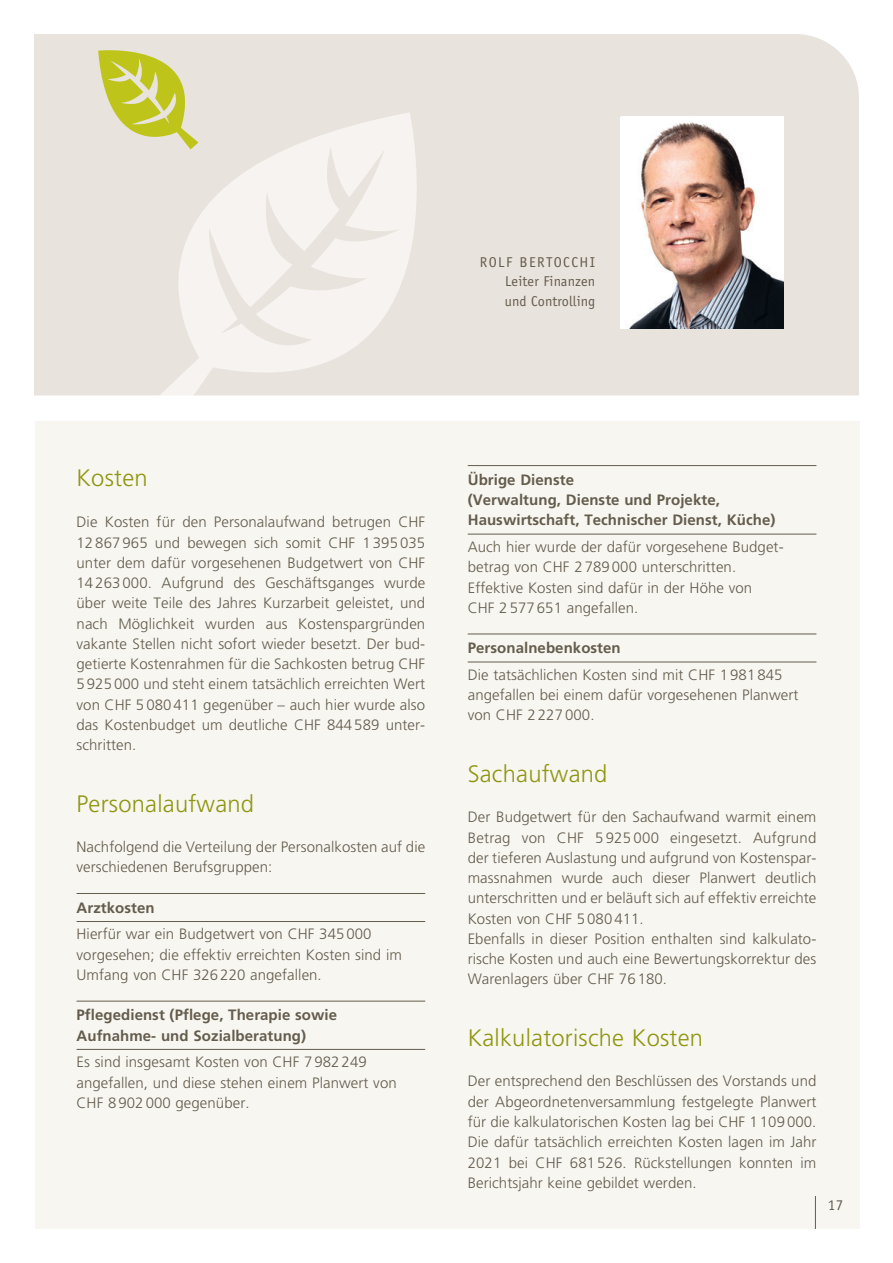
<style>
.page{position:relative;width:893px;height:1263px;background:#fff}
.page>*{position:absolute;margin:0;border:0;box-sizing:border-box;transform-origin:0 0}
.t1{font:300 23.7px "Frutiger";letter-spacing:.01em;color:#8f960f}
.t2{font:300 15px/20.2px "Frutiger";letter-spacing:.005em;color:#645c4d}
.t3{font:700 15px/20.2px "Frutiger";letter-spacing:.005em;color:#645c4d}
.t4{font:15px "Officina Sans";color:#645c4d}
.t5{font:14.25px/19.5px "Officina Sans";letter-spacing:.01em;color:#645c4d;text-align:justify}
</style>
<div class="page">
<div style="left:34px;top:34px;width:825px;height:361px;background:#e9e3dd"></div>
<div style="left:35px;top:421px;width:825px;height:808px;background:#f7f6f1"></div>
<img style="left:621px;top:117px;width:162px;height:212px">
<hr style="left:815px;top:1196px;width:1px;height:33px;background:#645c4d">
<hr style="left:77px;top:893px;width:348px;height:1px;background:#645c4d">
<hr style="left:77px;top:921px;width:348px;height:1px;background:#645c4d">
<hr style="left:77px;top:1001px;width:348px;height:1px;background:#645c4d">
<hr style="left:77px;top:1049px;width:348px;height:1px;background:#645c4d">
<hr style="left:468px;top:465px;width:348px;height:1px;background:#645c4d">
<hr style="left:468px;top:534px;width:348px;height:1px;background:#645c4d">
<hr style="left:468px;top:634px;width:348px;height:1px;background:#645c4d">
<hr style="left:468px;top:662px;width:348px;height:1px;background:#645c4d">
<svg style="left:125px;top:112px;width:317px;height:284px;fill:#e9e3dd"></svg>
<svg style="left:98px;top:40px;width:109px;height:126px;background:#d9d797"></svg>
<p class="t5" style="left:505px;top:252px;width:92px;text-indent:-25px">ROLF BERTOCCHI Leiter Finanzen und Controlling</p>
<h1 class="t1" style="left:77px;top:464px;width:73px">Kosten</h1>
<p class="t2" style="left:77px;top:512px;width:350px;text-align:justify">Die Kosten für den Personalaufwand betrugen CHF 12867965 und bewegen sich somit CHF 1395035 unter dem dafür vorgesehenen Budgetwert von CHF 14263000. Aufgrund des Geschäftsganges wurde über weite Teile des Jahres Kurzarbeit geleistet, und nach Möglichkeit wurden aus Kostenspargründen vakante Stellen nicht sofort wieder besetzt. Der bud&shy;getierte Kostenrahmen für die Sachkosten betrug CHF 5925000 und steht einem tatsächlich erreichten Wert von CHF 5080411 gegenüber – auch hier wurde also das Kostenbudget um deutliche CHF 844589 unter&shy;schritten.</p>
<h1 class="t1" style="left:77px;top:790px;width:179px">Personalaufwand</h1>
<p class="t2" style="left:77px;top:837px;width:350px">Nachfolgend die Verteilung der Personalkosten auf die verschiedenen Berufsgruppen:</p>
<p class="t3" style="left:77px;top:897px;width:80px">Arztkosten</p>
<p class="t2" style="left:77px;top:924px;width:327px">Hierfür war ein Budgetwert von CHF 345000 vorgesehen; die effektiv erreichten Kosten sind im<br>Umfang von CHF 326220 angefallen.</p>
<p class="t3" style="left:77px;top:1005px;width:262px">Pflegedienst (Pflege, Therapie sowie<br>Aufnahme- und Sozialberatung)</p>
<p class="t2" style="left:77px;top:1052px;width:322px">Es sind insgesamt Kosten von CHF 7982249 angefallen, und diese stehen einem Planwert von<br>CHF 8902000 gegenüber.</p>
<p class="t3" style="left:468px;top:469px;width:309px">Übrige Dienste<br>(Verwaltung, Dienste und Projekte,<br>Hauswirtschaft, Technischer Dienst, Küche)</p>
<p class="t2" style="left:468px;top:537px;width:316px">Auch hier wurde der dafür vorgesehene Budget&shy;betrag von CHF 2789000 unterschritten.<br>Effektive Kosten sind dafür in der Höhe von CHF 2577651 angefallen.</p>
<p class="t3" style="left:468px;top:638px;width:155px">Personalnebenkosten</p>
<p class="t2" style="left:468px;top:665px;width:332px">Die tatsächlichen Kosten sind mit CHF 1981845 angefallen bei einem dafür vorgesehenen Planwert von CHF 2227000.</p>
<h1 class="t1" style="left:468px;top:760px;width:141px">Sachaufwand</h1>
<p class="t2" style="left:468px;top:807px;width:350px">Der Budgetwert für den Sachaufwand warmit einem Betrag von CHF 5 925 000 eingesetzt. Aufgrund der tieferen Auslastung und aufgrund von Kostenspar-- massnahmen wurde auch dieser Planwert deutlich unterschritten und er beläuft sich auf effektiv erreichte Kosten von CHF 5080411.<br>Ebenfalls in dieser Position enthalten sind kalkulato&shy;rische Kosten und auch eine Bewertungskorrektur des Warenlagers über CHF 76180.</p>
<h1 class="t1" style="left:468px;top:1024px;width:237px">Kalkulatorische Kosten</h1>
<p class="t2" style="left:468px;top:1071px;width:350px;text-align:justify">Der entsprechend den Beschlüssen des Vorstands und der Abgeordnetenversammlung festgelegte Planwert für die kalkulatorischen Kosten lag bei CHF 1109000.<br>Die dafür tatsächlich erreichten Kosten lagen im Jahr 2021 bei CHF 681526. Rückstellungen konnten im Berichtsjahr keine gebildet werden.</p>
<p class="t4" style="left:828px;top:1196px;width:17px">17</p>
</div>
